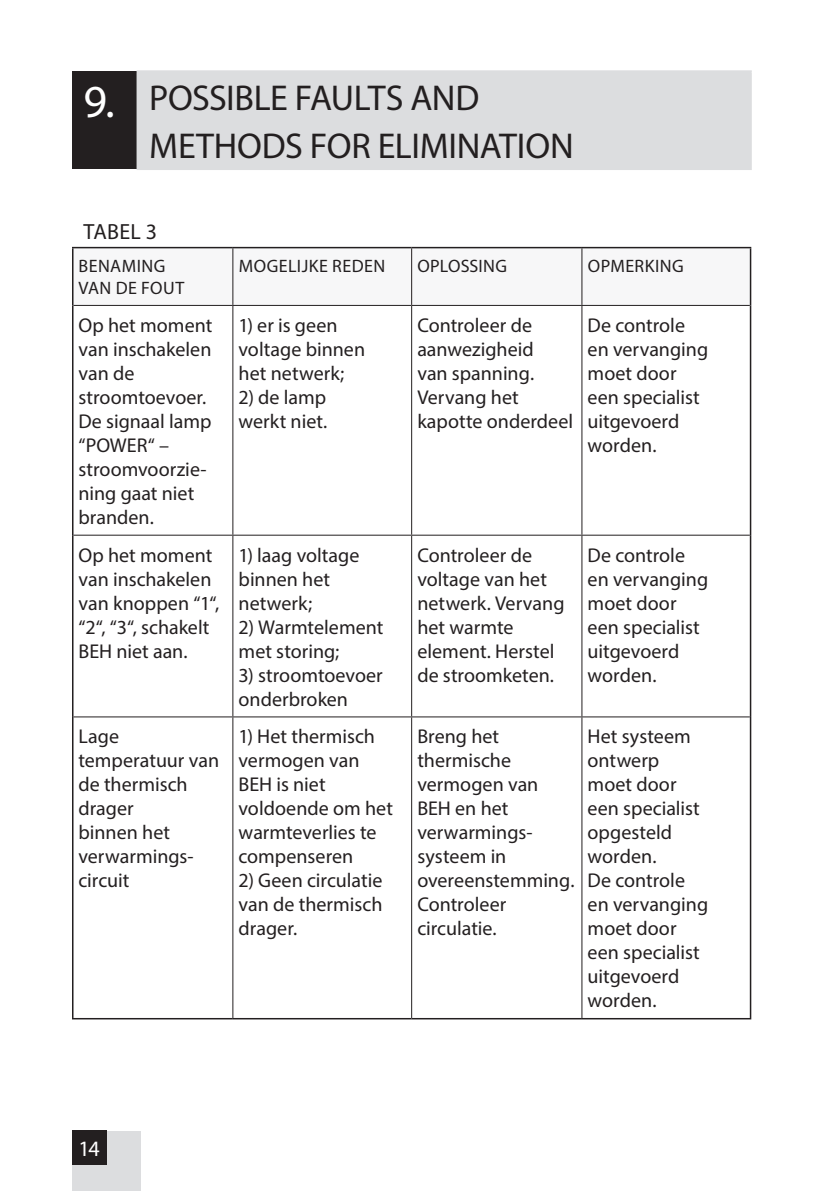
<style>
.page{position:relative;width:840px;height:1191px;background:#fff}
.page>*{position:absolute;margin:0;border:0;box-sizing:border-box;transform-origin:0 0}
.Zaglavie_Razdel{font:46px "Myriad Pro";color:#fff}
.Zaglavie_Razdel-2{font:36px/48px "Myriad Pro";letter-spacing:-.01em;color:#231f20}
.t1{font:22px "Myriad Pro";letter-spacing:.01em;color:#231f20}
.t2{font:22px "Myriad Pro";color:#fff}
.Tablitza_text{font:20px/24px "Myriad Pro";color:#231f20}
.Tablitza_text-2{font:18px/21.6px "Myriad Pro";letter-spacing:.025em;color:#231f20}
.Tablitza_text-3{font:18px "Myriad Pro";letter-spacing:.005em;color:#231f20}
</style>
<div class="page">
<div style="left:72px;top:1131px;width:68px;height:60px;background:#dcdddf"></div>
<div style="left:72px;top:1131px;width:34px;height:34px;background:#231f20"></div>
<div style="left:72px;top:71px;width:65px;height:98px;background:#231f20"></div>
<div style="left:137px;top:71px;width:613px;height:98px;background:#dcdddf"></div>
<hr style="left:136px;top:70px;width:615px;height:2px;background:#dcdddf">
<hr style="left:136px;top:72px;width:2px;height:96px;background:#dcdddf">
<hr style="left:749px;top:72px;width:2px;height:96px;background:#dcdddf">
<hr style="left:136px;top:168px;width:615px;height:2px;background:#dcdddf">
<svg style="left:73px;top:248px;width:676px;height:57px"></svg>
<hr style="left:72px;top:247px;width:161px;height:1px;background:#231f20">
<hr style="left:72px;top:248px;width:1px;height:57px;background:#231f20">
<hr style="left:233px;top:247px;width:178px;height:1px;background:#231f20">
<hr style="left:411px;top:247px;width:170px;height:1px;background:#231f20">
<hr style="left:581px;top:247px;width:169px;height:1px;background:#231f20">
<hr style="left:749px;top:248px;width:1px;height:57px;background:#231f20">
<hr style="left:232px;top:248px;width:1px;height:57px;background:#231f20">
<hr style="left:411px;top:248px;width:1px;height:57px;background:#231f20">
<hr style="left:581px;top:248px;width:1px;height:57px;background:#231f20">
<hr style="left:73px;top:305px;width:160px;height:1px;background:#231f20">
<hr style="left:233px;top:305px;width:178px;height:1px;background:#231f20">
<hr style="left:232px;top:306px;width:1px;height:228px;background:#231f20">
<hr style="left:411px;top:305px;width:170px;height:1px;background:#231f20">
<hr style="left:411px;top:306px;width:1px;height:228px;background:#231f20">
<hr style="left:581px;top:305px;width:168px;height:1px;background:#231f20">
<hr style="left:581px;top:306px;width:1px;height:228px;background:#231f20">
<hr style="left:73px;top:534px;width:160px;height:1px;background:#231f20">
<hr style="left:233px;top:534px;width:178px;height:1px;background:#231f20">
<hr style="left:232px;top:535px;width:1px;height:181px;background:#231f20">
<hr style="left:411px;top:534px;width:170px;height:1px;background:#231f20">
<hr style="left:411px;top:535px;width:1px;height:181px;background:#231f20">
<hr style="left:581px;top:534px;width:168px;height:1px;background:#231f20">
<hr style="left:581px;top:535px;width:1px;height:181px;background:#231f20">
<hr style="left:73px;top:716px;width:160px;height:1px;background:#231f20">
<hr style="left:233px;top:716px;width:178px;height:1px;background:#231f20">
<hr style="left:232px;top:717px;width:1px;height:301px;background:#231f20">
<hr style="left:411px;top:716px;width:170px;height:1px;background:#231f20">
<hr style="left:411px;top:717px;width:1px;height:301px;background:#231f20">
<hr style="left:581px;top:716px;width:168px;height:1px;background:#231f20">
<hr style="left:581px;top:717px;width:1px;height:301px;background:#231f20">
<hr style="left:72px;top:305px;width:1px;height:230px;background:#231f20">
<hr style="left:749px;top:305px;width:1px;height:230px;background:#231f20">
<hr style="left:72px;top:535px;width:1px;height:182px;background:#231f20">
<hr style="left:749px;top:535px;width:1px;height:182px;background:#231f20">
<hr style="left:72px;top:717px;width:1px;height:301px;background:#231f20">
<hr style="left:749px;top:717px;width:1px;height:301px;background:#231f20">
<hr style="left:72px;top:1018px;width:161px;height:1px;background:#231f20">
<hr style="left:233px;top:1018px;width:178px;height:1px;background:#231f20">
<hr style="left:411px;top:1018px;width:170px;height:1px;background:#231f20">
<hr style="left:581px;top:1018px;width:169px;height:1px;background:#231f20">
<p class="Zaglavie_Razdel" style="left:83px;top:73px;width:33px">9.</p>
<p class="Zaglavie_Razdel-2" style="left:149px;top:73px;width:426px">POSSIBLE FAULTS AND<br>METHODS FOR ELIMINATION</p>
<p class="t1" style="left:83px;top:218px;width:75px">TABEL 3</p>
<p class="Tablitza_text-2" style="left:79px;top:255px;width:107px">BENAMING<br>VAN DE FOUT</p>
<p class="Tablitza_text-2" style="left:238px;top:255px;width:148px">MOGELIJKE REDEN</p>
<p class="Tablitza_text-3" style="left:417px;top:255px;width:91px">OPLOSSING</p>
<p class="Tablitza_text-2" style="left:587px;top:255px;width:98px">OPMERKING</p>
<p class="Tablitza_text" style="left:78px;top:313px;width:135px">Op het moment van inschakelen van de stroomtoevoer.<br>De signaal lamp “POWER“ – stroomvoorzie-</p>
<p class="Tablitza_text" style="left:78px;top:481px;width:117px">ning gaat niet branden.</p>
<p class="Tablitza_text" style="left:417px;top:313px;width:157px">Controleer de aanwezigheid<br>van spanning.<br>Vervang het kapotte onderdeel</p>
<p class="Tablitza_text" style="left:587px;top:313px;width:122px">De controle en vervanging moet door een specialist uitgevoerd worden.</p>
<p class="Tablitza_text" style="left:238px;top:313px;width:128px">1) er is geen voltage binnen het netwerk;</p>
<p class="Tablitza_text" style="left:238px;top:385px;width:90px">2) de lamp werkt niet.</p>
<p class="Tablitza_text" style="left:78px;top:542px;width:142px">Op het moment van inschakelen van knoppen “1“, “2“, “3“, schakelt<br>BEH niet aan.</p>
<p class="Tablitza_text" style="left:238px;top:542px;width:122px">1) laag voltage binnen het netwerk;</p>
<p class="Tablitza_text" style="left:238px;top:614px;width:146px">2) Warmtelement met storing;</p>
<p class="Tablitza_text" style="left:238px;top:662px;width:146px">3) stroomtoevoer onderbroken</p>
<p class="Tablitza_text" style="left:78px;top:724px;width:142px">Lage temperatuur van de thermisch drager<br>binnen het verwarmings&shy;circuit</p>
<p class="Tablitza_text" style="left:238px;top:724px;width:156px">1) Het thermisch vermogen van<br>BEH is niet voldoende om het warmteverlies te compenseren</p>
<p class="Tablitza_text" style="left:238px;top:868px;width:145px;text-align:justify">2) Geen circulatie van de thermisch drager.</p>
<p class="Tablitza_text" style="left:417px;top:542px;width:149px">Controleer de voltage van het netwerk. Vervang het warmte element. Herstel de stroomketen.</p>
<p class="Tablitza_text" style="left:587px;top:542px;width:122px">De controle en vervanging moet door een specialist uitgevoerd worden.</p>
<p class="Tablitza_text" style="left:417px;top:724px;width:158px">Breng het thermische vermogen van<br>BEH en het verwarmings&shy;systeem in overeenstemming.</p>
<p class="Tablitza_text" style="left:417px;top:892px;width:90px">Controleer circulatie.</p>
<p class="Tablitza_text" style="left:587px;top:724px;width:114px">Het systeem ontwerp moet door een specialist opgesteld worden.</p>
<p class="Tablitza_text" style="left:587px;top:868px;width:122px">De controle en vervanging moet door een specialist uitgevoerd worden.</p>
<p class="t2" style="left:78px;top:1135px;width:23px">14</p>
</div>
